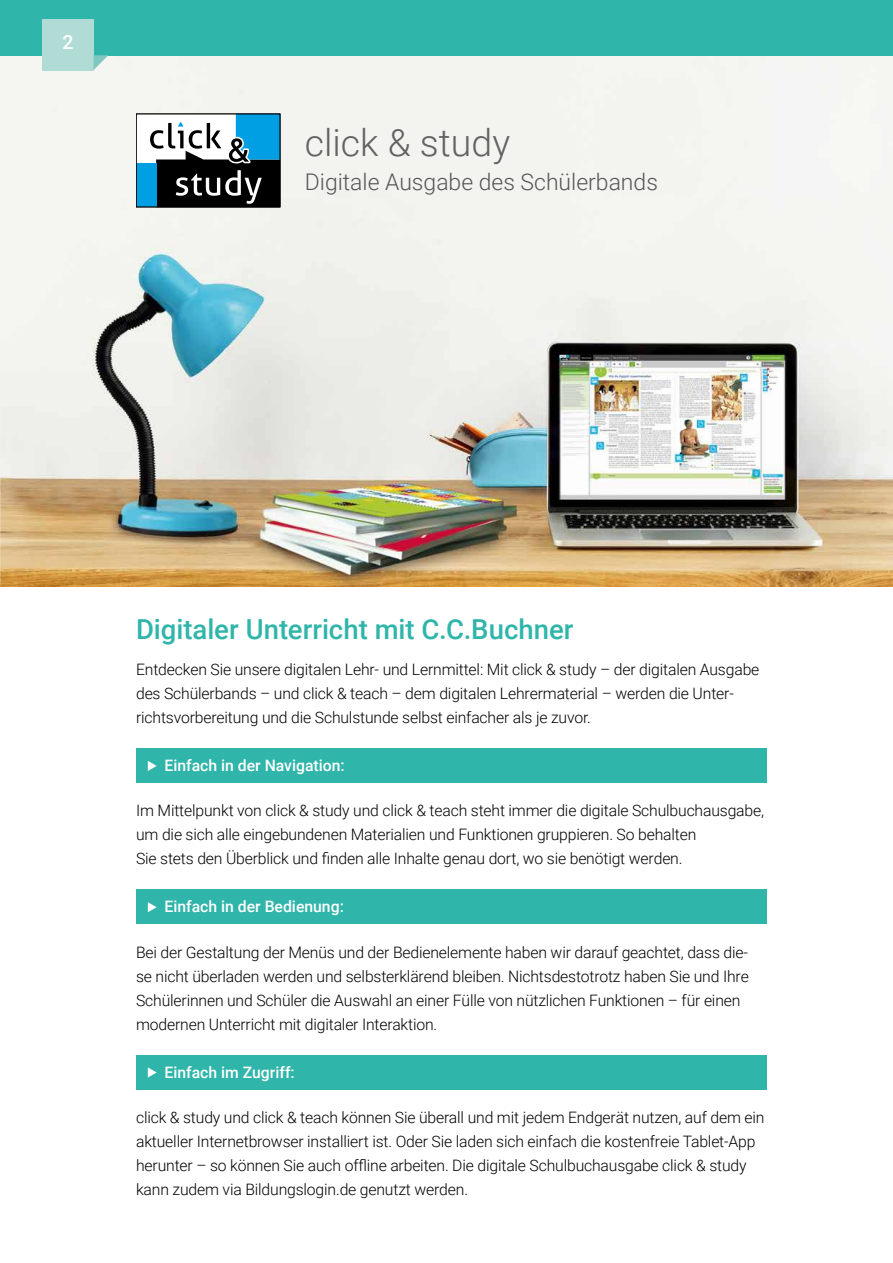
<style>
.page{position:relative;width:893px;height:1263px;background:#fff}
.page>*{position:absolute;margin:0;border:0;box-sizing:border-box;transform-origin:0 0}
.t1{font:300 37.5px "Roboto";color:#626261}
.t2{font:500 27.45px "Roboto";color:#30b5aa}
.t3{font:300 22.95px "Roboto";color:#565655}
.t4{font:500 19.5px "Roboto";color:#fff}
.t5{font:300 15.75px/24px "Roboto";letter-spacing:-.01em;color:#000}
.t6{font:500 15.75px "Roboto";color:#fff}
</style>
<div class="page">
<img style="left:1px;top:55px;width:892px;height:532px">
<img style="left:0;top:51px;width:1px;height:536px">
<div style="left:136px;top:114px;width:144px;height:93px;background:#fff"></div>
<div style="left:136px;top:163px;width:20px;height:44px;background:#009ee3"></div>
<svg style="left:150px;top:114px;width:130px;height:93px"></svg>
<div style="left:0;top:0;width:893px;height:55px;background:#30b5aa"></div>
<div style="left:43px;top:19px;width:51px;height:51px;background:#b1dbd5"></div>
<svg style="left:94px;top:55px;width:14px;height:15px"></svg>
<div style="left:136px;top:748px;width:630px;height:34px;background:#30b5aa"></div>
<div style="left:136px;top:889px;width:630px;height:34px;background:#30b5aa"></div>
<div style="left:136px;top:1055px;width:630px;height:34px;background:#30b5aa"></div>
<svg style="left:148px;top:761px;width:9px;height:10px"></svg>
<svg style="left:148px;top:902px;width:9px;height:10px"></svg>
<svg style="left:148px;top:1067px;width:9px;height:10px"></svg>
<p class="t4" style="left:62px;top:29px;width:13px">2</p>
<h1 class="t1" style="left:305px;top:116px;width:207px">click &amp; study</h1>
<h3 class="t3" style="left:305px;top:166px;width:355px">Digitale Ausgabe des Schülerbands</h3>
<h2 class="t2" style="left:136px;top:610px;width:439px">Digitaler Unterricht mit C.C.Buchner</h2>
<p class="t5" style="left:136px;top:657px;width:625px">Entdecken Sie unsere digitalen Lehr- und Lernmittel: Mit click &amp; study – der digitalen Ausgabe des Schülerbands – und click &amp; teach – dem digitalen Lehrermaterial – werden die Unter&shy;richtsvorbereitung und die Schulstunde selbst einfacher als je zuvor.</p>
<p class="t6" style="left:165px;top:754px;width:182px">Einfach in der Navigation:</p>
<p class="t5" style="left:136px;top:798px;width:630px">Im Mittelpunkt von click &amp; study und click &amp; teach steht immer die digitale Schulbuchausgabe, um die sich alle eingebundenen Materialien und Funktionen gruppieren. So behalten<br>Sie stets den Überblick und finden alle Inhalte genau dort, wo sie benötigt werden.</p>
<p class="t6" style="left:165px;top:896px;width:181px">Einfach in der Bedienung:</p>
<p class="t5" style="left:136px;top:939px;width:614px">Bei der Gestaltung der Menüs und der Bedienelemente haben wir darauf geachtet, dass die&shy;se nicht überladen werden und selbsterklärend bleiben. Nichtsdestotrotz haben Sie und Ihre Schülerinnen und Schüler die Auswahl an einer Fülle von nützlichen Funktionen – für einen modernen Unterricht mit digitaler Interaktion.</p>
<p class="t6" style="left:165px;top:1061px;width:132px">Einfach im Zugriff:</p>
<p class="t5" style="left:136px;top:1105px;width:630px">click &amp; study und click &amp; teach können Sie überall und mit jedem Endgerät nutzen, auf dem ein aktueller Internetbrowser installiert ist. Oder Sie laden sich einfach die kostenfreie Tablet-App herunter – so können Sie auch offline arbeiten. Die digitale Schulbuchausgabe click &amp; study kann zudem via Bildungslogin.de genutzt werden.</p>
</div>
